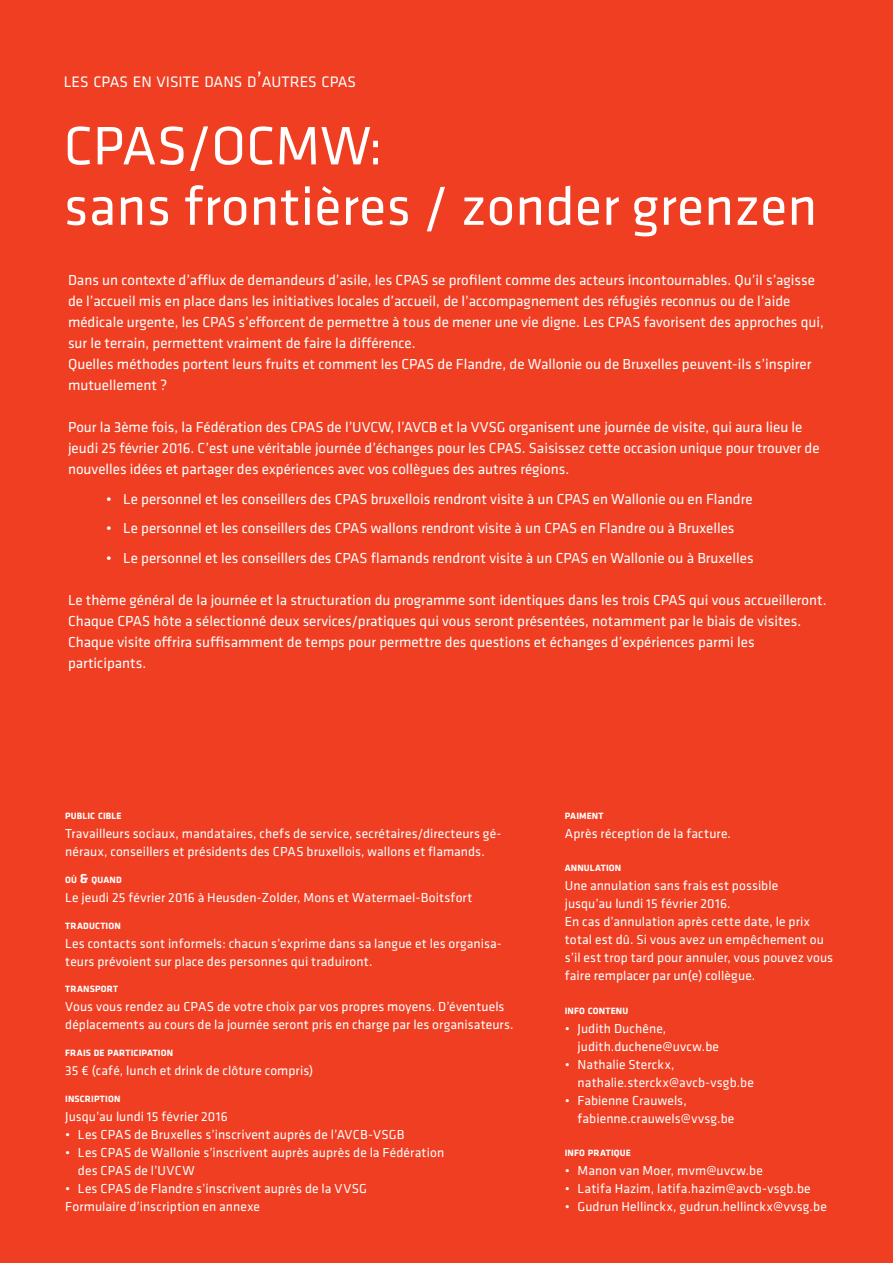
<style>
.page{position:relative;width:893px;height:1263px;background:#ef3e22}
.page>*{position:absolute;margin:0;border:0;box-sizing:border-box;transform-origin:0 0}
.Hoofdtitel{font:56.1px/60.4px "Klavika Basic";letter-spacing:.005em;color:#fff}
.Hoofdtitel-2{font:15.75px "Klavika Basic";color:#fff}
.Standaard{font:15px/21px "Klavika Basic";color:#fff}
.wittebolinspring_in{font:13.5px/18px "Klavika Basic";letter-spacing:.005em;color:#fff}
.praktisch_paars_kopk{font:700 9.45px "Klavika Basic";letter-spacing:.015em;color:#fff}
.s1{font-size:22.5px}
.s2{font-size:13.5px}
.s3{font-weight:300}
</style>
<div class="page">
<p class="Hoofdtitel-2" style="left:64px;top:71px;width:294px">LES CPAS EN VISITE DANS D<span class="s1">’</span>AUTRES CPAS</p>
<p class="Hoofdtitel" style="left:64px;top:114px;width:755px">CPAS/OCMW:<br>sans frontières / zonder grenzen</p>
<p class="Standaard" style="left:68px;top:269px;width:757px">Dans un contexte d’afflux de demandeurs d’asile, les CPAS se profilent comme des acteurs incontournables. Qu’il s’agisse de l’accueil mis en place dans les initiatives locales d’accueil, de l’accompagnement des réfugiés reconnus ou de l’aide médicale urgente, les CPAS s’efforcent de permettre à tous de mener une vie digne. Les CPAS favorisent des approches qui, sur le terrain, permettent vraiment de faire la différence.</p>
<p class="Standaard" style="left:68px;top:353px;width:745px">Quelles méthodes portent leurs fruits et comment les CPAS de Flandre, de Wallonie ou de Bruxelles peuvent-ils s’inspirer mutuellement ?</p>
<p class="Standaard" style="left:68px;top:416px;width:753px">Pour la 3ème fois, la Fédération des CPAS de l’UVCW, l’AVCB et la VVSG organisent une journée de visite, qui aura lieu le jeudi 25 février 2016. C’est une véritable journée d’échanges pour les CPAS. Saisissez cette occasion unique pour trouver de nouvelles idées et partager des expériences avec vos collègues des autres régions.</p>
<p class="Standaard" style="left:106px;top:488px;width:648px">• Le personnel et les conseillers des CPAS bruxellois rendront visite à un CPAS en Wallonie ou en Flandre</p>
<p class="Standaard" style="left:106px;top:517px;width:630px">• Le personnel et les conseillers des CPAS wallons rendront visite à un CPAS en Flandre ou à Bruxelles</p>
<p class="Standaard" style="left:106px;top:547px;width:649px">• Le personnel et les conseillers des CPAS flamands rendront visite à un CPAS en Wallonie ou à Bruxelles</p>
<p class="Standaard" style="left:68px;top:589px;width:760px">Le thème général de la journée et la structuration du programme sont identiques dans les trois CPAS qui vous accueilleront.<br>Chaque CPAS hôte a sélectionné deux services/pratiques qui vous seront présentées, notamment par le biais de visites.<br>Chaque visite offrira suffisamment de temps pour permettre des questions et échanges d’expériences parmi les participants.</p>
<p class="praktisch_paars_kopk" style="left:65px;top:809px;width:58px">PUBLIC CIBLE</p>
<p class="wittebolinspring_in" style="left:65px;top:824px;width:438px">Travailleurs sociaux, mandataires, chefs de service, secrétaires/directeurs gé&shy;néraux, conseillers et présidents des CPAS bruxellois, wallons et flamands.</p>
<p class="praktisch_paars_kopk" style="left:65px;top:873px;width:58px">OÙ <span class="s2">&amp;</span> QUAND</p>
<p class="wittebolinspring_in" style="left:65px;top:888px;width:409px">Le jeudi 25 février 2016 à Heusden-Zolder, Mons et Watermael-Boitsfort</p>
<p class="praktisch_paars_kopk" style="left:65px;top:919px;width:57px">TRADUCTION</p>
<p class="wittebolinspring_in" style="left:65px;top:934px;width:438px">Les contacts sont informels: chacun s’exprime dans sa langue et les organisa&shy;teurs prévoient sur place des personnes qui traduiront.</p>
<p class="praktisch_paars_kopk" style="left:65px;top:982px;width:54px">TRANSPORT</p>
<p class="wittebolinspring_in" style="left:65px;top:997px;width:450px">Vous vous rendez au CPAS de votre choix par vos propres moyens. D’éventuels déplacements au cours de la journée seront pris en charge par les organisateurs.</p>
<p class="praktisch_paars_kopk" style="left:65px;top:1046px;width:109px">FRAIS DE PARTICIPATION</p>
<p class="wittebolinspring_in" style="left:65px;top:1061px;width:250px">35 € (café, lunch et drink de clôture compris)</p>
<p class="praktisch_paars_kopk" style="left:65px;top:1091px;width:57px">INSCRIPTION</p>
<p class="wittebolinspring_in" style="left:65px;top:1107px;width:164px">Jusqu’au lundi 15 février 2016</p>
<p class="wittebolinspring_in" style="left:65px;top:1125px;width:341px"><span class="s3">•</span> Les CPAS de Bruxelles s’inscrivent auprès de l’AVCB-VSGB</p>
<p class="wittebolinspring_in" style="left:78px;top:1143px;width:368px;text-indent:-13px"><span class="s3">•</span> Les CPAS de Wallonie s’inscrivent auprès auprès de la Fédération des CPAS de l’UVCW</p>
<p class="wittebolinspring_in" style="left:65px;top:1179px;width:303px"><span class="s3">•</span> Les CPAS de Flandre s’inscrivent auprès de la VVSG</p>
<p class="wittebolinspring_in" style="left:65px;top:1197px;width:196px">Formulaire d’inscription en annexe</p>
<p class="praktisch_paars_kopk" style="left:565px;top:809px;width:40px">PAIMENT</p>
<p class="wittebolinspring_in" style="left:565px;top:824px;width:168px">Après réception de la facture.</p>
<p class="praktisch_paars_kopk" style="left:565px;top:861px;width:58px">ANNULATION</p>
<p class="wittebolinspring_in" style="left:565px;top:876px;width:215px">Une annulation sans frais est possible jusqu’au lundi 15 février 2016.</p>
<p class="wittebolinspring_in" style="left:565px;top:912px;width:270px">En cas d’annulation après cette date, le prix total est dû. Si vous avez un empêchement ou s’il est trop tard pour annuler, vous pouvez vous faire remplacer par un(e) collègue.</p>
<p class="praktisch_paars_kopk" style="left:565px;top:1004px;width:65px">INFO CONTENU</p>
<p class="wittebolinspring_in" style="left:578px;top:1019px;width:143px;text-indent:-13px"><span class="s3">•</span> Judith Duchêne, judith.duchene@uvcw.be</p>
<p class="wittebolinspring_in" style="left:578px;top:1055px;width:178px;text-indent:-13px"><span class="s3">•</span> Nathalie Sterckx, nathalie.sterckx@avcb-vsgb.be</p>
<p class="wittebolinspring_in" style="left:578px;top:1091px;width:158px;text-indent:-13px"><span class="s3">•</span> Fabienne Crauwels, fabienne.crauwels@vvsg.be</p>
<p class="praktisch_paars_kopk" style="left:565px;top:1146px;width:68px">INFO PRATIQUE</p>
<p class="wittebolinspring_in" style="left:565px;top:1161px;width:200px"><span class="s3">•</span> Manon van Moer, mvm@uvcw.be</p>
<p class="wittebolinspring_in" style="left:565px;top:1179px;width:247px"><span class="s3">•</span> Latifa Hazim, latifa.hazim@avcb-vsgb.be</p>
<p class="wittebolinspring_in" style="left:565px;top:1197px;width:264px"><span class="s3">•</span> Gudrun Hellinckx, gudrun.hellinckx@vvsg.be</p>
</div>
